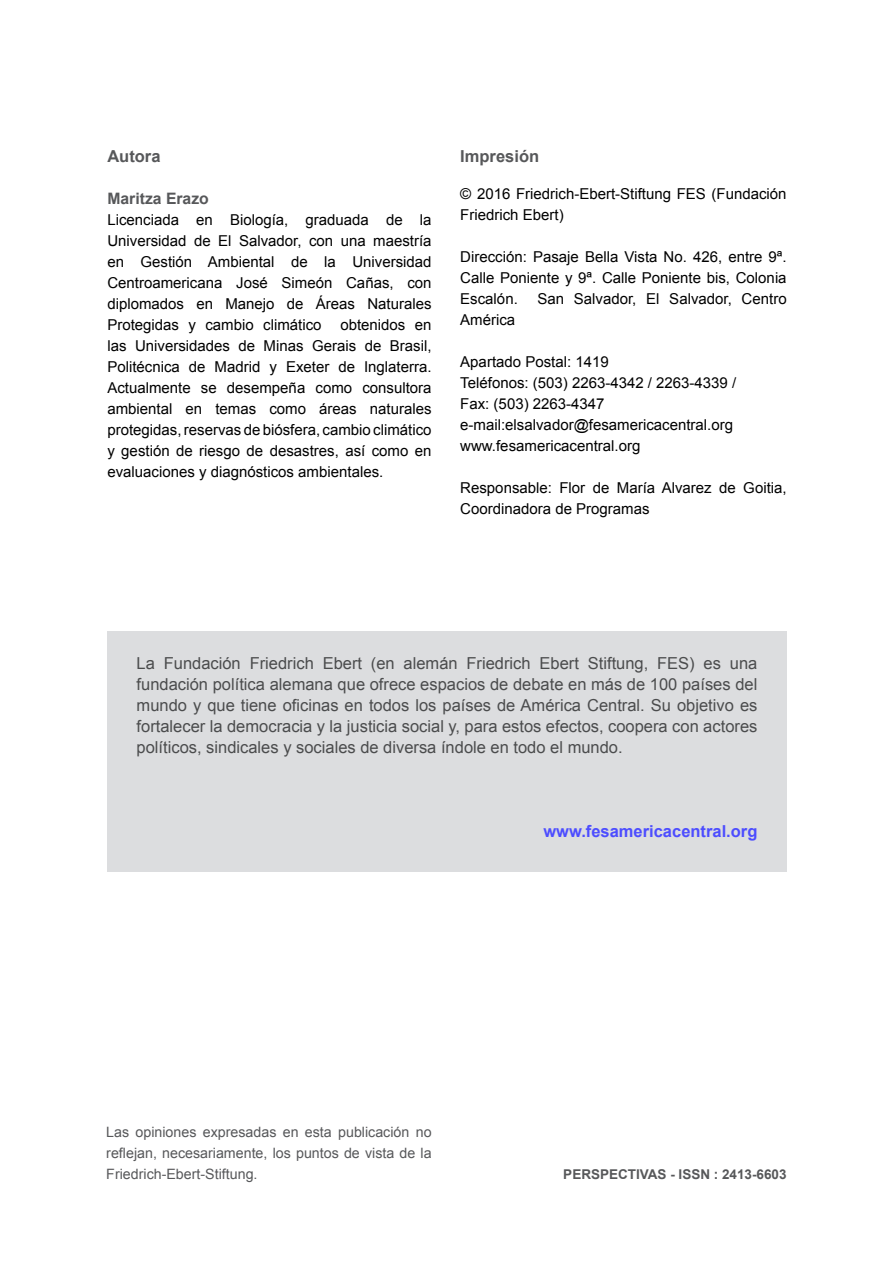
<style>
.page{position:relative;width:893px;height:1263px;background:#fff}
.page>*{position:absolute;margin:0;border:0;box-sizing:border-box;transform-origin:0 0}
.t1{font:16.5px/21px "Arial";color:#4b4c4d;text-align:justify}
.t2{font:700 16.5px "Arial";color:#4d4dff}
.t3{font:700 16.5px "Arial";color:#57585a}
.t4{font:700 15.75px "Arial";color:#57585a}
.t5{font:15px/21px "Arial";color:#000}
.t6{font:14.25px/21px "Arial";color:#57585a;text-align:justify}
.t7{font:700 13.5px "Arial";color:#57585a}
</style>
<div class="page">
<div style="left:107px;top:632px;width:680px;height:240px;background:#dcdddf"></div>
<p class="t3" style="left:107px;top:145px;width:55px">Autora</p>
<p class="t4" style="left:107px;top:187px;width:103px">Maritza Erazo</p>
<p class="t5" style="left:107px;top:209px;width:326px;text-align:justify">Licenciada en Biología, graduada de la Universidad de El Salvador, con una maestría en Gestión Ambiental de la Universidad Centroamericana José Simeón Cañas, con diplomados en Manejo de Áreas Naturales Protegidas y cambio climático</p>
<p class="t5" style="left:107px;top:314px;width:326px;text-align:justify;text-indent:233px">obtenidos en las Universidades de Minas Gerais de Brasil, Politécnica de Madrid y Exeter de Inglaterra.<br>Actualmente se desempeña como consultora ambiental en temas como áreas naturales protegidas, reservas de biósfera, cambio climático y gestión de riesgo de desastres, así como en evaluaciones y diagnósticos ambientales.</p>
<p class="t3" style="left:460px;top:145px;width:80px">Impresión</p>
<p class="t5" style="left:460px;top:183px;width:328px">© 2016 Friedrich-Ebert-Stiftung FES (Fundación<br>Friedrich Ebert)</p>
<p class="t5" style="left:460px;top:246px;width:328px;text-align:justify">Dirección: Pasaje Bella Vista No. 426, entre 9ª.<br>Calle Poniente y 9ª. Calle Poniente bis, Colonia Escalón.</p>
<p class="t5" style="left:537px;top:288px;width:251px">San Salvador, El Salvador, Centro</p>
<p class="t5" style="left:460px;top:309px;width:57px">América</p>
<p class="t5" style="left:460px;top:351px;width:277px">Apartado Postal: 1419<br>Teléfonos: (503) 2263-4342 / 2263-4339 /<br>Fax: (503) 2263-4347 e-mail:elsalvador@fesamericacentral.org www.fesamericacentral.org</p>
<p class="t5" style="left:460px;top:477px;width:328px">Responsable: Flor de María Alvarez de Goitia,<br>Coordinadora de Programas</p>
<p class="t1" style="left:137px;top:653px;width:622px">La Fundación Friedrich Ebert (en alemán Friedrich Ebert Stiftung, FES) es una fundación política alemana que ofrece espacios de debate en más de 100 países del mundo y que tiene oficinas en todos los países de América Central. Su objetivo es fortalecer la democracia y la justicia social y, para estos efectos, coopera con actores políticos, sindicales y sociales de diversa índole en todo el mundo.</p>
<p class="t2" style="left:543px;top:820px;width:215px">www.fesamericacentral.org</p>
<p class="t6" style="left:106px;top:1121px;width:327px">Las opiniones expresadas en esta publicación no reflejan, necesariamente, los puntos de vista de la Friedrich-Ebert-Stiftung.</p>
<p class="t7" style="left:563px;top:1164px;width:225px">PERSPECTIVAS - ISSN : 2413-6603</p>
</div>
